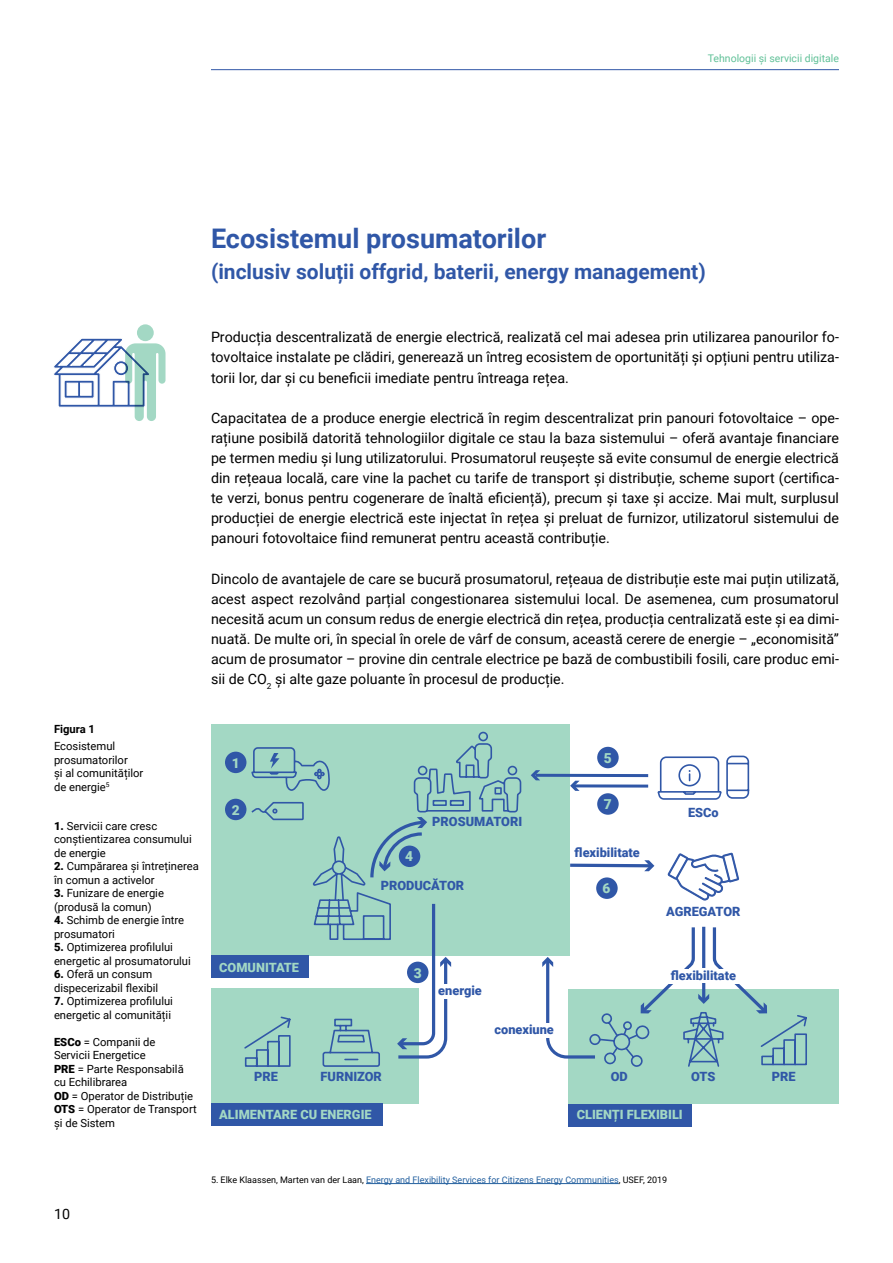
<style>
.page{position:relative;width:893px;height:1263px;background:#fff}
.page>*{position:absolute;margin:0;border:0;box-sizing:border-box;transform-origin:0 0}
.t1{font:700 27px "Roboto";color:#3057a7}
.t2{font:700 21px "Roboto";color:#3057a7}
.t3{font:14.25px/20.1px "Roboto";color:#000;text-align:justify}
.t4{font:900 13.65px "Roboto";color:#a3d8c4}
.t5{font:900 12.75px "Roboto";color:#3057a7}
.t6{font:900 12.75px "Roboto";color:#a3d8c4}
.t7{font:11.25px/13.5px "Roboto";color:#000}
.t8{font:700 11.25px "Roboto";color:#000}
.t9{font:10.5px "Roboto";color:#61c198}
.t10{font:9px "Roboto";color:#215e9e}
.s1{font-weight:900}
.s2{color:#000}
</style>
<div class="page">
<hr style="left:366px;top:1183px;width:253px;height:1px;background:#215e9e">
<div style="left:137px;top:324px;width:17px;height:17px;background:#a3d8c4;border-radius:50%"></div>
<svg style="left:54px;top:337px;width:112px;height:84px"></svg>
<div style="left:212px;top:724px;width:358px;height:231px;background:#a3d8c4"></div>
<div style="left:212px;top:988px;width:207px;height:115px;background:#a3d8c4"></div>
<div style="left:212px;top:955px;width:97px;height:23px;background:#3057a7"></div>
<div style="left:212px;top:1103px;width:171px;height:23px;background:#3057a7"></div>
<div style="left:568px;top:989px;width:271px;height:114px;background:#a3d8c4"></div>
<div style="left:568px;top:1103px;width:124px;height:23px;background:#3057a7"></div>
<svg style="left:570px;top:860px;width:84px;height:11px"></svg>
<svg style="left:657px;top:755px;width:93px;height:45px"></svg>
<svg style="left:667px;top:853px;width:72px;height:47px"></svg>
<div style="left:225px;top:752px;width:21px;height:21px;background:#3057a7;border-radius:50%"></div>
<div style="left:597px;top:747px;width:22px;height:21px;background:#3057a7;border-radius:50%"></div>
<div style="left:225px;top:799px;width:21px;height:21px;background:#3057a7;border-radius:50%"></div>
<div style="left:596px;top:877px;width:22px;height:22px;background:#3057a7;border-radius:50%"></div>
<div style="left:597px;top:793px;width:22px;height:22px;background:#3057a7;border-radius:50%"></div>
<svg style="left:542px;top:926px;width:265px;height:141px"></svg>
<div style="left:527px;top:1023px;width:28px;height:15px;background:#fff"></div>
<hr style="left:211px;top:69px;width:628px;height:1px;background:#3057a7">
<svg style="left:243px;top:731px;width:279px;height:336px"></svg>
<hr style="left:573px;top:784px;width:75px;height:3px;background:#3057a7">
<svg style="left:570px;top:781px;width:10px;height:10px"></svg>
<hr style="left:535px;top:774px;width:113px;height:3px;background:#3057a7">
<svg style="left:531px;top:770px;width:9px;height:10px"></svg>
<p class="t9" style="left:708px;top:51px;width:133px">Tehnologii și servicii digitale</p>
<h1 class="t1" style="left:211px;top:219px;width:337px">Ecosistemul prosumatorilor</h1>
<h2 class="t2" style="left:211px;top:257px;width:496px">(inclusiv soluții offgrid, baterii, energy management)</h2>
<p class="t3" style="left:211px;top:327px;width:629px">Producția descentralizată de energie electrică, realizată cel mai adesea prin utilizarea panourilor fo&shy;tovoltaice instalate pe clădiri, generează un întreg ecosistem de oportunități și opțiuni pentru utiliza&shy;torii lor, dar și cu beneficii imediate pentru întreaga rețea.</p>
<p class="t3" style="left:211px;top:407px;width:629px">Capacitatea de a produce energie electrică în regim descentralizat prin panouri fotovoltaice – ope&shy;rațiune posibilă datorită tehnologiilor digitale ce stau la baza sistemului – oferă avantaje financiare pe termen mediu și lung utilizatorului. Prosumatorul reușește să evite consumul de energie electrică din rețeaua locală, care vine la pachet cu tarife de transport și distribuție, scheme suport (certifica&shy;te verzi, bonus pentru cogenerare de înaltă eficiență), precum și taxe și accize. Mai mult, surplusul producției de energie electrică este injectat în rețea și preluat de furnizor, utilizatorul sistemului de panouri fotovoltaice fiind remunerat pentru această contribuție.</p>
<p class="t3" style="left:211px;top:568px;width:629px">Dincolo de avantajele de care se bucură prosumatorul, rețeaua de distribuție este mai puțin utilizată, acest aspect rezolvând parțial congestionarea sistemului local. De asemenea, cum prosumatorul necesită acum un consum redus de energie electrică din rețea, producția centralizată este și ea dimi&shy;nuată. De multe ori, în special în orele de vârf de consum, această cerere de energie – „economisită” acum de prosumator – provine din centrale electrice pe bază de combustibili fosili, care produc emi&shy;sii de CO<sub>2</sub> și alte gaze poluante în procesul de producție.</p>
<p class="t8" style="left:54px;top:721px;width:43px">Figura 1</p>
<p class="t7" style="left:54px;top:739px;width:91px">Ecosistemul prosumatorilor<br>și al comunităților de energie<sup>5</sup></p>
<p class="t7" style="left:54px;top:819px;width:139px"><span class="s1">1.</span> Servicii care cresc conștientizarea consumului de energie</p>
<p class="t7" style="left:54px;top:859px;width:146px"><span class="s1">2.</span> Cumpărarea și întreținerea în comun a activelor</p>
<p class="t7" style="left:54px;top:886px;width:112px"><span class="s1">3.</span> Funizare de energie (produsă la comun)</p>
<p class="t7" style="left:54px;top:913px;width:132px"><span class="s1">4.</span> Schimb de energie între prosumatori</p>
<p class="t7" style="left:54px;top:940px;width:138px"><span class="s1">5.</span> Optimizerea profilului energetic al prosumatorului</p>
<p class="t7" style="left:54px;top:967px;width:106px"><span class="s1">6.</span> Oferă un consum dispecerizabil flexibil</p>
<p class="t7" style="left:54px;top:994px;width:121px"><span class="s1">7.</span> Optimizerea profilului energetic al comunității</p>
<p class="t7" style="left:54px;top:1035px;width:144px"><span class="s1">ESCo</span> = Companii de<br>Servicii Energetice<br><span class="s1">PRE</span> = Parte Responsabilă cu Echilibrarea<br><span class="s1">OD</span> = Operator de Distribuție<br><span class="s1">OTS</span> = Operator de Transport și de Sistem</p>
<p class="t4" style="left:232px;top:753px;width:9px">1</p>
<p class="t4" style="left:604px;top:748px;width:9px">5</p>
<p class="t4" style="left:232px;top:800px;width:9px">2</p>
<p class="t5" style="left:432px;top:812px;width:91px">PROSUMATORI</p>
<p class="t4" style="left:604px;top:795px;width:9px">7</p>
<p class="t5" style="left:688px;top:804px;width:32px">ESCo</p>
<p class="t4" style="left:405px;top:847px;width:9px">4</p>
<p class="t5" style="left:575px;top:843px;width:67px">flexibilitate</p>
<p class="t5" style="left:381px;top:876px;width:85px">PRODUCĂTOR</p>
<p class="t4" style="left:603px;top:879px;width:9px">6</p>
<p class="t5" style="left:666px;top:903px;width:76px">AGREGATOR</p>
<p class="t6" style="left:219px;top:958px;width:81px">COMUNITATE</p>
<p class="t4" style="left:414px;top:963px;width:9px">3</p>
<p class="t5" style="left:671px;top:967px;width:67px">flexibilitate</p>
<p class="t5" style="left:438px;top:981px;width:45px">energie</p>
<p class="t5" style="left:495px;top:1020px;width:61px">conexiune</p>
<p class="t5" style="left:254px;top:1068px;width:25px">PRE</p>
<p class="t5" style="left:321px;top:1068px;width:63px">FURNIZOR</p>
<p class="t5" style="left:611px;top:1068px;width:19px">OD</p>
<p class="t5" style="left:691px;top:1068px;width:26px">OTS</p>
<p class="t5" style="left:772px;top:1068px;width:25px">PRE</p>
<p class="t6" style="left:577px;top:1106px;width:107px">CLIENȚI FLEXIBILI</p>
<p class="t6" style="left:219px;top:1106px;width:154px">ALIMENTARE CU ENERGIE</p>
<p class="t3" style="left:54px;top:1203px;width:18px">10</p>
<p class="t10" style="left:211px;top:1173px;width:458px"><span class="s2">5. Elke Klaassen, Marten van der Laan,</span> Energy and Flexibility Services for Citizens Energy Communities<span class="s2">, USEF, 2019</span></p>
</div>
